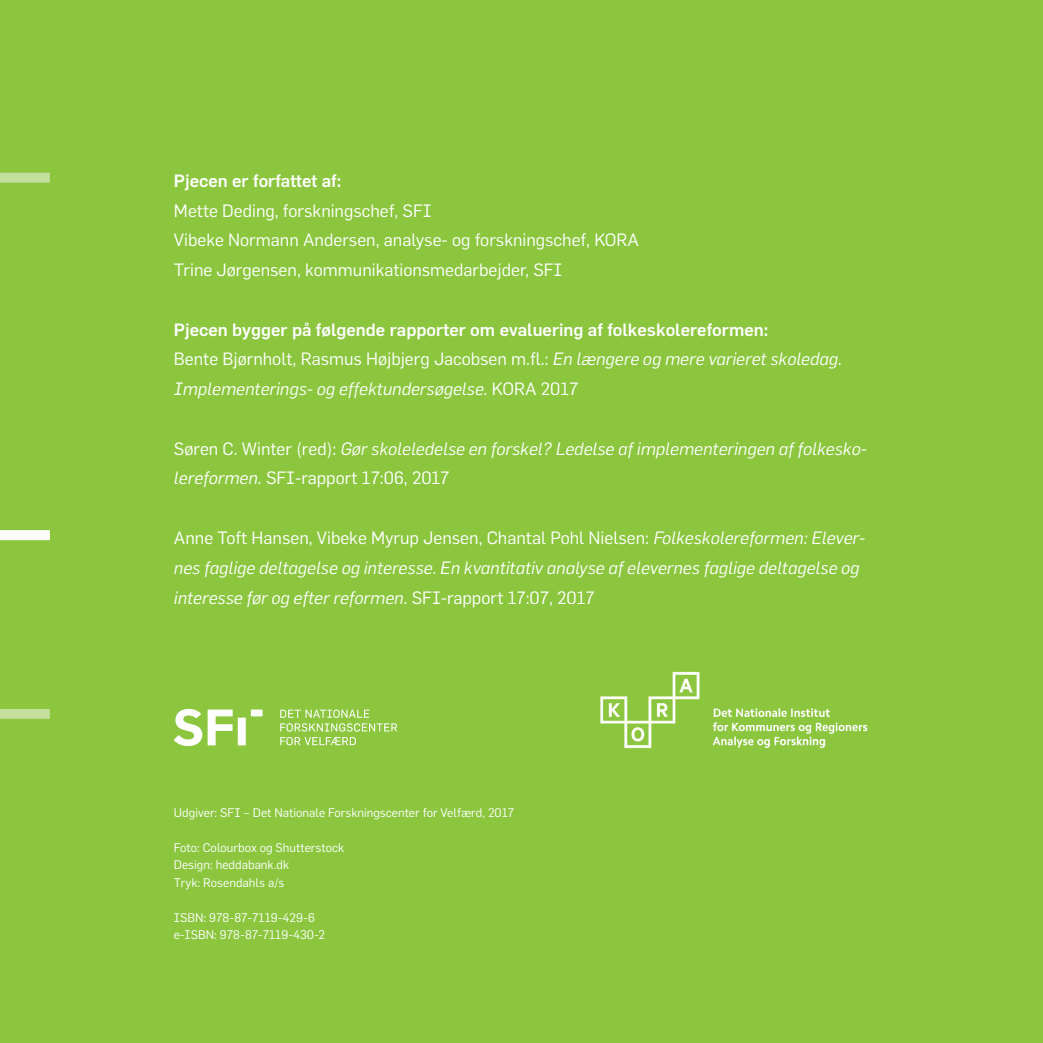
<style>
.page{position:relative;width:1043px;height:1043px;background:#fff}
.page>*{position:absolute;margin:0;border:0;box-sizing:border-box;transform-origin:0 0}
.t1{font:italic 17.5px/29.8px "Flama";color:#fff}
.t2{font:17.5px/29.8px "Flama";color:#fff}
.t3{font:500 17.5px "Flama";color:#fff}
.t4{font:12.25px/17.5px "Flama";color:#fff}
.s1{font-weight:500;font-style:normal}
.s2{font-style:normal}
</style>
<div class="page">
<div style="left:0;top:0;width:1042px;height:1042px;background:#8bc63e"></div>
<div style="left:0;top:173px;width:50px;height:10px;background:#c4df9b"></div>
<svg style="left:280px;top:709px;width:89px;height:8px"></svg>
<svg style="left:280px;top:723px;width:117px;height:22px"></svg>
<div style="left:251px;top:709px;width:11px;height:7px;background:#fff"></div>
<div style="left:238px;top:717px;width:8px;height:28px;background:#fff"></div>
<svg style="left:174px;top:708px;width:58px;height:37px"></svg>
<img style="left:600px;top:671px;width:268px;height:78px">
<div style="left:0;top:708px;width:50px;height:10px;background:#c4df9b"></div>
<div style="left:0;top:530px;width:50px;height:10px;background:#fff"></div>
<p class="t3" style="left:174px;top:170px;width:169px">Pjecen er forfattet af:</p>
<p class="t2" style="left:174px;top:195px;width:465px">Mette Deding, forskningschef, SFI<br>Vibeke Normann Andersen, analyse- og forskningschef, KORA<br>Trine Jørgensen, kommunikationsmedarbejder, SFI</p>
<p class="t1" style="left:174px;top:314px;width:669px"><span class="s1">Pjecen bygger på følgende rapporter om evaluering af folkeskolereformen:<br></span><span class="s2">Bente Bjørnholt, Rasmus Højbjerg Jacobsen m.fl.:</span> En længere og mere varieret skoledag.<br>Implementerings- og effektundersøgelse. <span class="s2">KO RA 2017</span></p>
<p class="t1" style="left:174px;top:433px;width:694px"><span class="s2">Søren C. Winter (red):</span> Gør skoleledelse en forskel? Ledelse af implementeringen af folkesko&shy;lereformen. <span class="s2">SFI-rapport 17:06, 2017</span></p>
<p class="t1" style="left:174px;top:522px;width:692px"><span class="s2">Anne Toft Hansen, Vibeke Myrup Jensen, Chantal Pohl N ielsen:</span> Folkeskolereformen: Elever&shy;nes faglige deltagelse og interesse. En kvantitativ analyse af elevernes faglige deltagelse og interesse før og efter reformen. <span class="s2">SFI-rapport 17:07, 2017</span></p>
<p class="t4" style="left:174px;top:803px;width:342px">Udgiver: SFI – Det Nationale Forskningscenter for Velfærd, 2017</p>
<p class="t4" style="left:174px;top:838px;width:172px">Foto: Colourbox og Shutterstock<br>Design: heddabank.dk<br>Tryk: Rosendahls a/s</p>
<p class="t4" style="left:174px;top:908px;width:152px">ISBN : 978-87-7119-429-6 e-ISBN : 978-87-7119-430-2</p>
</div>
